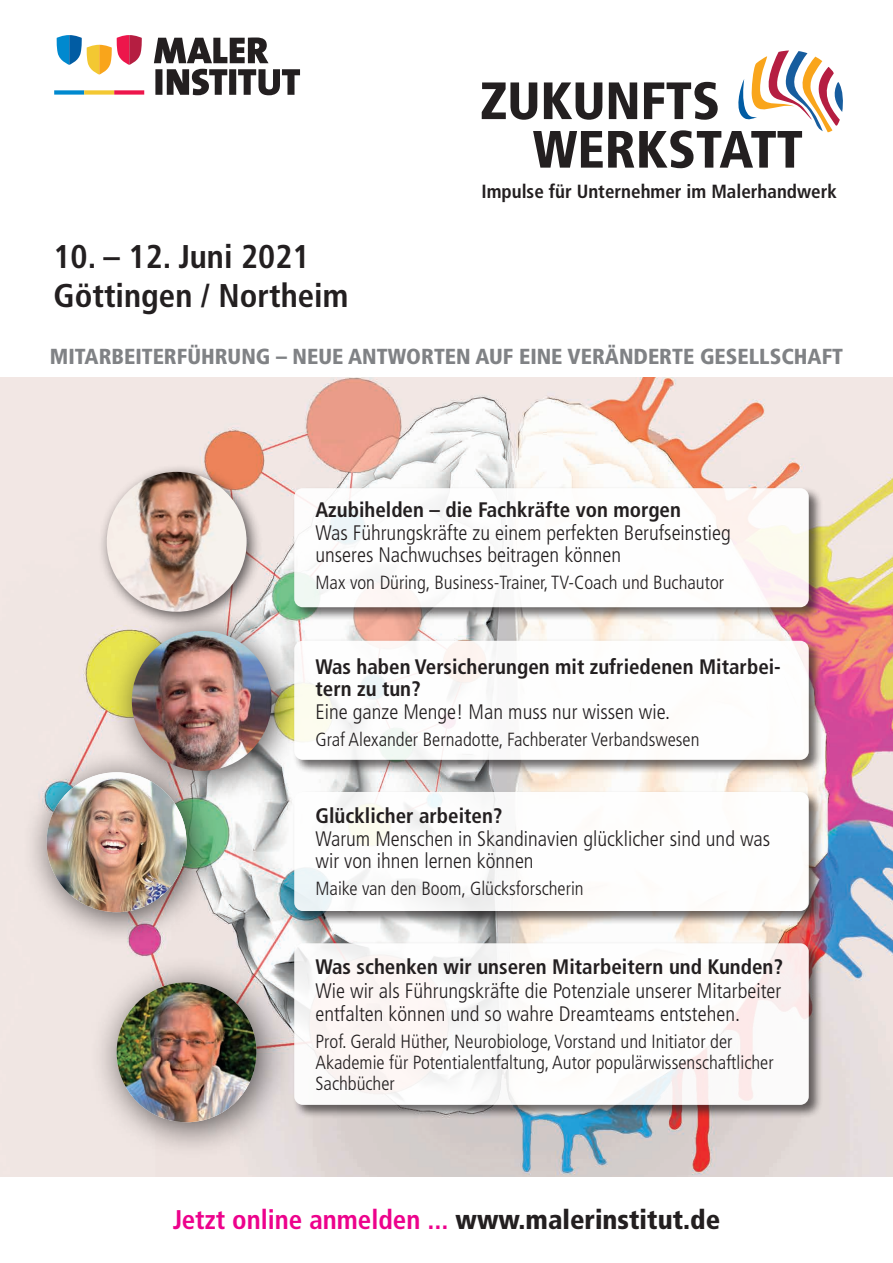
<style>
.page{position:relative;width:893px;height:1263px;background:#fff}
.page>*{position:absolute;margin:0;border:0;box-sizing:border-box;transform-origin:0 0}
.t1{font:900 condensed 52.5px/48.4px "Frutiger LT";color:#231f20}
.t2{font:700 condensed 32.85px/39px "Frutiger LT";color:#231f20}
.t3{font:700 condensed 27px "Frutiger LT";color:#ed028c}
.t4{font:900 condensed 21.75px "Frutiger LT";color:#808285}
.t5{font:300 condensed 21px/22.5px "Frutiger LT";color:#231f20}
.t6{font:700 condensed 21px/22.5px "Frutiger LT";color:#231f20}
.t7{font:300 condensed 19.05px/21px "Frutiger LT";color:#231f20}
.t8{font:700 condensed 19.05px "Frutiger LT";color:#231f20}
.s1{font-weight:900;color:#231f20}
</style>
<div class="page">
<svg style="left:738px;top:51px;width:105px;height:81px"></svg>
<svg style="left:56px;top:35px;width:86px;height:40px"></svg>
<div style="left:54px;top:90px;width:30px;height:5px;background:#0089cf"></div>
<div style="left:84px;top:90px;width:30px;height:5px;background:#f3c832"></div>
<div style="left:114px;top:90px;width:30px;height:5px;background:#ed164b"></div>
<svg style="left:155px;top:69px;width:145px;height:26px"></svg>
<svg style="left:154px;top:38px;width:115px;height:25px"></svg>
<img style="left:0;top:377px;width:893px;height:799px">
<div style="left:108px;top:607px;width:198px;height:198px;background:#231f20;opacity:.75"></div>
<img style="left:132px;top:631px;width:140px;height:140px;border-radius:70px">
<div style="left:292px;top:486px;width:531px;height:135px;background:#231f20;opacity:.75"></div>
<div style="left:294px;top:488px;width:515px;height:119px;background:#fff;border-radius:9px"></div>
<div style="left:292px;top:638px;width:531px;height:136px;background:#231f20;opacity:.75"></div>
<div style="left:294px;top:641px;width:515px;height:119px;background:#fff;border-radius:9px"></div>
<div style="left:98px;top:463px;width:165px;height:166px;background:#231f20;opacity:.75"></div>
<img style="left:107px;top:472px;width:140px;height:140px;border-radius:70px">
<div style="left:22px;top:748px;width:199px;height:198px;background:#231f20;opacity:.75"></div>
<img style="left:47px;top:772px;width:140px;height:140px;border-radius:70px">
<div style="left:292px;top:790px;width:531px;height:135px;background:#231f20;opacity:.75"></div>
<div style="left:294px;top:792px;width:515px;height:119px;background:#fff;border-radius:9px"></div>
<div style="left:292px;top:941px;width:531px;height:178px;background:#231f20;opacity:.75"></div>
<div style="left:294px;top:943px;width:515px;height:162px;background:#fff;border-radius:9px"></div>
<div style="left:89px;top:955px;width:205px;height:204px;background:#231f20;opacity:.75"></div>
<img style="left:117px;top:982px;width:139px;height:140px;border-radius:70px">
<h2 class="t2" style="left:54px;top:237px;width:296px">10. – 12. Juni 2021<br>Göttingen / Northeim</h2>
<h1 class="t1" style="left:533px;top:77px;width:272px;text-indent:-53px">ZUKUNFTS<br>WERKSTATT</h1>
<p class="t8" style="left:481px;top:180px;width:357px">Impulse für Unternehmer im Malerhandwerk</p>
<p class="t4" style="left:50px;top:343px;width:794px">MITARBEITERFÜHRUNG – NEUE ANTWORTEN AUF EINE VERÄNDERTE GESELLSCHAFT</p>
<p class="t6" style="left:315px;top:499px;width:367px">Azubihelden – die Fachkräfte von morgen</p>
<p class="t5" style="left:315px;top:522px;width:417px">Was Führungskräfte zu einem perfekten Berufseinstieg unseres Nachwuchses beitragen können</p>
<p class="t7" style="left:315px;top:573px;width:410px">Max von Düring, Business-Trainer, TV-Coach und Buchautor</p>
<p class="t6" style="left:315px;top:655px;width:467px">Was haben Versicherungen mit zufriedenen Mitarbei&shy;tern zu tun?</p>
<p class="t5" style="left:315px;top:700px;width:356px">Eine ganze Menge! Man muss nur wissen wie.</p>
<p class="t7" style="left:315px;top:729px;width:385px">Graf Alexander Bernadotte, Fachberater Verbandswesen</p>
<p class="t6" style="left:315px;top:805px;width:189px">Glücklicher arbeiten?</p>
<p class="t5" style="left:315px;top:828px;width:456px">Warum Menschen in Skandinavien glücklicher sind und was wir von ihnen lernen können</p>
<p class="t7" style="left:315px;top:878px;width:270px">Maike van den Boom, Glücksforscherin</p>
<p class="t6" style="left:315px;top:956px;width:469px">Was schenken wir unseren Mitarbeitern und Kunden?</p>
<p class="t5" style="left:315px;top:980px;width:467px">Wie wir als Führungskräfte die Potenziale unserer Mitarbeiter entfalten können und so wahre Dreamteams entstehen.</p>
<p class="t7" style="left:315px;top:1031px;width:460px">Prof. Gerald Hüther, Neurobiologe, Vorstand und Initiator der<br>Akademie für Potentialentfaltung, Autor populärwissenschaftlicher<br>Sachbücher</p>
<p class="t3" style="left:173px;top:1204px;width:549px">Jetzt online anmelden ... <span class="s1">www.malerinstitut.de</span></p>
</div>
